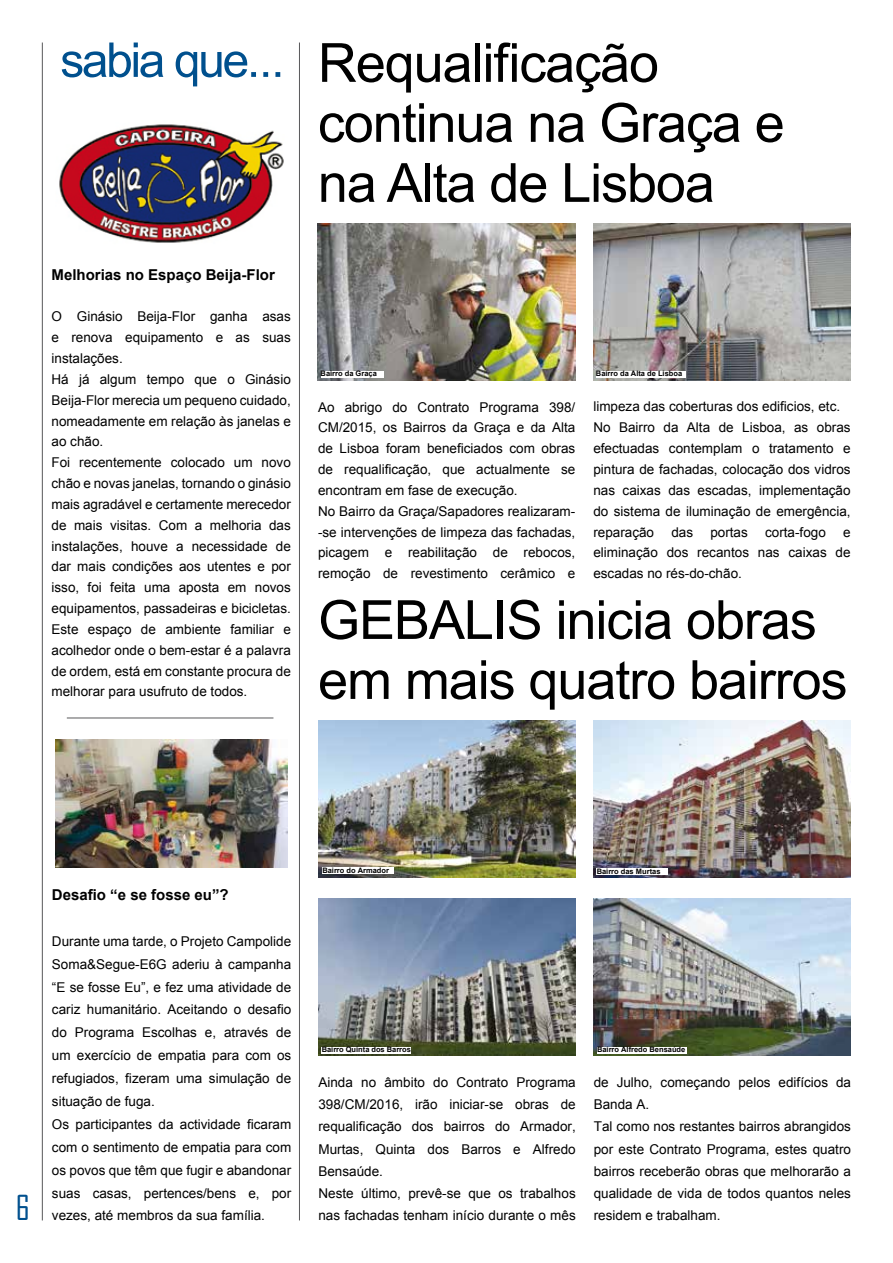
<style>
.page{position:relative;width:893px;height:1263px;background:#fff}
.page>*{position:absolute;margin:0;border:0;box-sizing:border-box;transform-origin:0 0}
.t1{font:54px/60px "Arial";letter-spacing:-.02em;color:#000}
.t2{font:33px "Agency FB";color:#00508e}
.t3{font:700 15px "Arial";color:#000}
.t4{font:13.5px/20.9px "Arial";color:#000}
.t5{font:700 7.5px "Arial";color:#000}
</style>
<div class="page">
<hr style="left:299px;top:43px;width:1px;height:1177px;background:#58585a">
<hr style="left:42px;top:43px;width:1px;height:1177px;background:#58585a">
<svg style="left:62px;top:43px;width:218px;height:43px"></svg>
<img style="left:318px;top:223px;width:257px;height:157px">
<img style="left:318px;top:899px;width:257px;height:157px">
<img style="left:593px;top:223px;width:258px;height:157px">
<img style="left:593px;top:720px;width:258px;height:157px">
<img style="left:594px;top:899px;width:257px;height:157px">
<hr style="left:67px;top:718px;width:206px;height:1px;background:#58585a">
<img style="left:55px;top:740px;width:232px;height:127px">
<img style="left:59px;top:124px;width:225px;height:119px">
<img style="left:318px;top:720px;width:257px;height:157px">
<div style="left:321px;top:371px;width:63px;height:7px;background:#fff"></div>
<div style="left:322px;top:867px;width:72px;height:7px;background:#fff"></div>
<div style="left:596px;top:371px;width:89px;height:6px;background:#fff"></div>
<div style="left:597px;top:868px;width:71px;height:7px;background:#fff"></div>
<div style="left:597px;top:1047px;width:89px;height:6px;background:#fff"></div>
<div style="left:322px;top:1047px;width:89px;height:6px;background:#fff"></div>
<p class="t3" style="left:52px;top:264px;width:225px">Melhorias no Espaço Beija-Flor</p>
<p class="t4" style="left:52px;top:306px;width:241px">O Ginásio Beija-Flor ganha asas e renova equipamento e as suas instalações.<br>Há já algum tempo que o Ginásio Beija‑Flor merecia um pequeno cuidado, nomeadamente em relação às janelas e ao chão.<br>Foi recentemente colocado um novo chão e novas janelas, tornando o ginásio mais agradável e certamente merecedor de mais visitas. Com a melhoria das instalações, houve a necessidade de dar mais condições aos utentes e por isso, foi feita uma aposta em novos equipamentos, passadeiras e bicicletas.<br>Este espaço de ambiente familiar e acolhedor onde o bem-estar é a palavra de ordem, está em constante procura de melhorar para usufruto de todos.</p>
<h1 class="t1" style="left:318px;top:33px;width:468px">Requalificação continua na Graça e na Alta de Lisboa</h1>
<p class="t5" style="left:321px;top:369px;width:58px">Bairro da Graça</p>
<p class="t5" style="left:596px;top:369px;width:88px">Bairro da Alta de Lisboa</p>
<p class="t4" style="left:318px;top:396px;width:259px">Ao abrigo do Contrato Programa 398/ CM/2015, os Bairros da Graça e da Alta de Lisboa foram beneficiados com obras de requalificação, que actualmente se encontram em fase de execução.<br>No Bairro da Graça/Sapadores realizaram-‑se intervenções de limpeza das fachadas, picagem e reabilitação de rebocos, remoção de revestimento cerâmico e</p>
<p class="t4" style="left:593px;top:396px;width:259px">limpeza das coberturas dos edificios, etc.<br>No Bairro da Alta de Lisboa, as obras efectuadas contemplam o tratamento e pintura de fachadas, colocação dos vidros nas caixas das escadas, implementação do sistema de iluminação de emergência, reparação</p>
<p class="t4" style="left:671px;top:521px;width:23px">das</p>
<p class="t4" style="left:710px;top:521px;width:39px">portas</p>
<p class="t4" style="left:765px;top:521px;width:62px">corta-fogo</p>
<p class="t4" style="left:593px;top:521px;width:259px;text-align:justify;text-indent:250px">e eliminação dos recantos nas caixas de escadas no rés-do-chão.</p>
<h1 class="t1" style="left:318px;top:590px;width:531px">GEBALIS inicia obras em mais quatro bairros</h1>
<h2 class="t2" style="left:16px;top:1187px;width:15px">6</h2>
<p class="t3" style="left:52px;top:885px;width:178px">Desafio “e se fosse eu”?</p>
<p class="t4" style="left:52px;top:930px;width:241px;line-height:23px">Durante uma tarde, o Projeto Campolide Soma&amp;Segue-E6G aderiu à campanha “E se fosse Eu”, e fez uma atividade de cariz humanitário. Aceitando o desafio do Programa Escolhas e, através de um exercício de empatia para com os refugiados, fizeram uma simulação de situação de fuga.<br>Os participantes da actividade ficaram com o sentimento de empatia para com os povos que têm que fugir e abandonar suas casas, pertences/bens e, por vezes, até membros da sua família.</p>
<p class="t5" style="left:322px;top:865px;width:68px">Bairro do Armador</p>
<p class="t5" style="left:597px;top:866px;width:65px">Bairro das Murtas</p>
<p class="t5" style="left:322px;top:1045px;width:91px">Bairro Quinta dos Barros</p>
<p class="t5" style="left:597px;top:1045px;width:90px">Bairro Alfredo Bensaúde</p>
<p class="t4" style="left:318px;top:1071px;width:259px;line-height:22.2px">Ainda no âmbito do Contrato Programa 398/CM/2016, irão iniciar-se obras de requalificação dos bairros do Armador, Murtas, Quinta dos Barros e Alfredo Bensaúde.<br>Neste último, prevê-se que os trabalhos nas fachadas tenham início durante o mês</p>
<p class="t4" style="left:594px;top:1071px;width:259px;line-height:22.2px">de Julho, começando pelos edifícios da Banda A.<br>Tal como nos restantes bairros abrangidos por este Contrato Programa, estes quatro bairros receberão obras que melhorarão a qualidade de vida de todos quantos neles residem e trabalham.</p>
</div>
